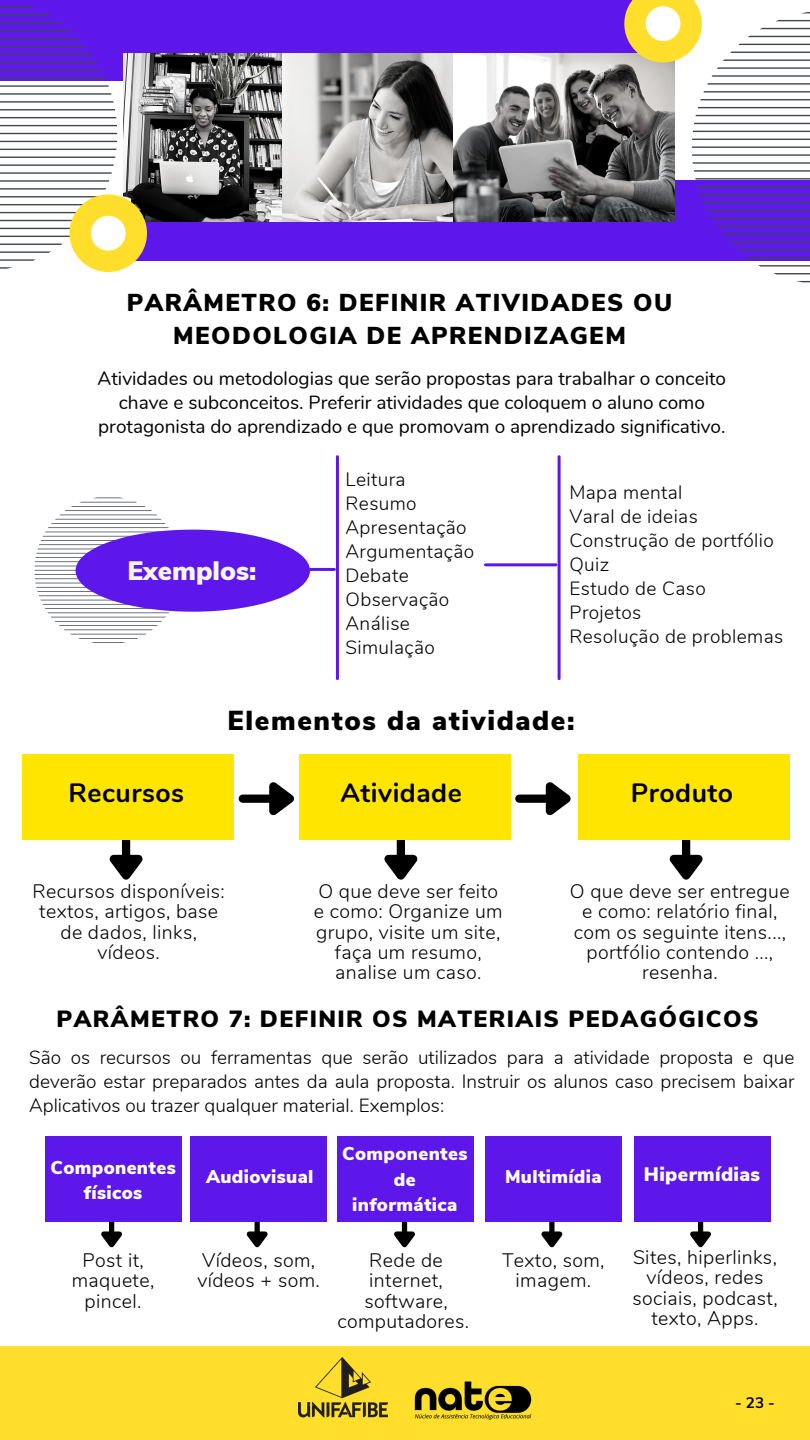
<style>
.page{position:relative;width:810px;height:1440px;background:#fff}
.page>*{position:absolute;margin:0;border:0;box-sizing:border-box;transform-origin:0 0}
.t1{font:900 27.4px "Nunito Sans";letter-spacing:.06em;color:#000}
.t2{font:900 26.6px "Nunito Sans";color:#f5f5ef}
.t3{font:700 26.5px "Nunito";letter-spacing:.02em;color:#000}
.t4{font:900 24.4px/33.8px "Nunito Sans";letter-spacing:.06em;color:#000;text-align:center}
.t5{font:900 23.4px "Nunito Sans";letter-spacing:.06em;color:#000}
.t6{font:300 19.5px/20.2px "Nunito";letter-spacing:.02em;color:#000;text-align:center}
.t7{font:900 19.5px "Nunito Sans";letter-spacing:.02em;color:#fff}
.t8{font:300 19.1px "Nunito";letter-spacing:.02em;color:#000}
.t9{font:300 19px/24px "Nunito";color:#000;text-align:justify}
.t10{font:19px/24px "Nunito";color:#000;text-align:center}
.t11{font:900 18.5px/25.5px "Nunito Sans";letter-spacing:.02em;color:#fff;text-align:center}
.t12{font:700 15.2px "Nunito Sans";color:#000}
</style>
<div class="page">
<div style="left:0;top:1346px;width:810px;height:94px;background:#ffdf2b"></div>
<div style="left:126px;top:180px;width:684px;height:80px;background:#5e17eb"></div>
<div style="left:0;top:0;width:644px;height:81px;background:#5e17eb"></div>
<img style="left:282px;top:54px;width:171px;height:168px">
<img style="left:147px;top:54px;width:135px;height:168px">
<img style="left:453px;top:54px;width:171px;height:168px">
<svg style="left:624px;top:0;width:186px;height:283px"></svg>
<svg style="left:34px;top:497px;width:149px;height:146px"></svg>
<div style="left:76px;top:530px;width:234px;height:82px;background:#5e17eb;border-radius:50%"></div>
<hr style="left:250px;top:568px;width:84px;height:3px;background:#5e17eb">
<hr style="left:336px;top:457px;width:3px;height:222px;background:#5e17eb">
<hr style="left:485px;top:563px;width:71px;height:3px;background:#5e17eb">
<hr style="left:558px;top:457px;width:3px;height:222px;background:#5e17eb">
<div style="left:243px;top:795px;width:26px;height:8px;background:#000"></div>
<svg style="left:262px;top:782px;width:32px;height:34px"></svg>
<div style="left:122px;top:828px;width:8px;height:27px;background:#000"></div>
<svg style="left:109px;top:847px;width:34px;height:33px"></svg>
<div style="left:22px;top:754px;width:212px;height:85px;background:#ffe500"></div>
<svg style="left:0;top:6px;width:147px;height:266px"></svg>
<div style="left:397px;top:828px;width:8px;height:27px;background:#000"></div>
<svg style="left:384px;top:847px;width:34px;height:33px"></svg>
<div style="left:299px;top:754px;width:212px;height:85px;background:#ffe500"></div>
<div style="left:682px;top:828px;width:8px;height:27px;background:#000"></div>
<svg style="left:669px;top:847px;width:34px;height:33px"></svg>
<div style="left:578px;top:754px;width:211px;height:85px;background:#ffe500"></div>
<div style="left:519px;top:795px;width:27px;height:8px;background:#000"></div>
<svg style="left:538px;top:782px;width:33px;height:34px"></svg>
<div style="left:109px;top:1194px;width:5px;height:37px;background:#000"></div>
<svg style="left:101px;top:1227px;width:21px;height:21px"></svg>
<div style="left:45px;top:1136px;width:136px;height:86px;background:#5e17eb"></div>
<div style="left:255px;top:1194px;width:5px;height:37px;background:#000"></div>
<svg style="left:246px;top:1227px;width:22px;height:21px"></svg>
<div style="left:190px;top:1136px;width:137px;height:86px;background:#5e17eb"></div>
<div style="left:402px;top:1194px;width:5px;height:37px;background:#000"></div>
<svg style="left:394px;top:1227px;width:21px;height:21px"></svg>
<div style="left:338px;top:1136px;width:136px;height:86px;background:#5e17eb"></div>
<div style="left:549px;top:1194px;width:6px;height:37px;background:#000"></div>
<svg style="left:541px;top:1227px;width:22px;height:21px"></svg>
<div style="left:485px;top:1136px;width:137px;height:86px;background:#5e17eb"></div>
<div style="left:698px;top:1194px;width:5px;height:37px;background:#000"></div>
<svg style="left:690px;top:1227px;width:21px;height:21px"></svg>
<div style="left:634px;top:1136px;width:136px;height:86px;background:#5e17eb"></div>
<img style="left:298px;top:1358px;width:89px;height:60px">
<img style="left:414px;top:1381px;width:118px;height:39px">
<p class="t4" style="left:127px;top:286px;width:547px">PARÂMETRO 6: DEFINIR ATIVIDADES OU<br>MEODOLOGIA DE APRENDIZAGEM</p>
<p class="t10" style="left:98px;top:366px;width:630px">Atividades ou metodologias que serão propostas para trabalhar o conceito chave e subconceitos. Preferir atividades que coloquem o aluno como protagonista do aprendizado e que promovam o aprendizado significativo.</p>
<p class="t2" style="left:127px;top:553px;width:130px">Exemplos:</p>
<p class="t8" style="left:346px;top:467px;width:62px">Leitura</p>
<p class="t8" style="left:346px;top:491px;width:73px">Resumo</p>
<p class="t8" style="left:346px;top:515px;width:123px">Apresentação</p>
<p class="t8" style="left:346px;top:539px;width:130px">Argumentação</p>
<p class="t8" style="left:346px;top:563px;width:65px">Debate</p>
<p class="t8" style="left:346px;top:587px;width:105px">Observação</p>
<p class="t8" style="left:346px;top:611px;width:66px">Análise</p>
<p class="t8" style="left:346px;top:635px;width:91px">Simulação</p>
<p class="t8" style="left:569px;top:480px;width:115px">Mapa mental</p>
<p class="t8" style="left:569px;top:504px;width:130px">Varal de ideias</p>
<p class="t8" style="left:569px;top:528px;width:206px">Construção de portfólio</p>
<p class="t8" style="left:569px;top:552px;width:41px">Quiz</p>
<p class="t8" style="left:569px;top:576px;width:138px">Estudo de Caso</p>
<p class="t8" style="left:569px;top:600px;width:73px">Projetos</p>
<p class="t8" style="left:569px;top:624px;width:215px">Resolução de problemas</p>
<p class="t3" style="left:69px;top:776px;width:117px">Recursos</p>
<p class="t1" style="left:228px;top:702px;width:349px">Elementos da atividade:</p>
<p class="t3" style="left:340px;top:776px;width:123px">Atividade</p>
<p class="t3" style="left:631px;top:776px;width:104px">Produto</p>
<p class="t6" style="left:33px;top:882px;width:194px">Recursos disponíveis:</p>
<p class="t6" style="left:39px;top:902px;width:180px">textos, artigos, base de dados, links, vídeos.</p>
<p class="t6" style="left:314px;top:882px;width:190px">O que deve ser feito e como: Organize um grupo, visite um site, faça um resumo, analise um caso.</p>
<p class="t6" style="left:570px;top:882px;width:221px">O que deve ser entregue e como: relatório final, com os seguinte itens..., portfólio contendo ..., resenha.</p>
<p class="t5" style="left:57px;top:1004px;width:704px">PARÂMETRO 7: DEFINIR OS MATERIAIS PEDAGÓGICOS</p>
<p class="t9" style="left:29px;top:1045px;width:767px">São os recursos ou ferramentas que serão utilizados para a atividade proposta e que deverão estar preparados antes da aula proposta. Instruir os alunos caso precisem baixar Aplicativos ou trazer qualquer material. Exemplos:</p>
<p class="t11" style="left:50px;top:1155px;width:127px">Componentes físicos</p>
<p class="t6" style="left:72px;top:1251px;width:84px">Post it, maquete, pincel.</p>
<p class="t11" style="left:206px;top:1164px;width:109px">Audiovisual</p>
<p class="t6" style="left:197px;top:1251px;width:124px;text-align:left">Vídeos, som, vídeos + som.</p>
<p class="t11" style="left:342px;top:1142px;width:127px">Componentes de informática</p>
<p class="t6" style="left:337px;top:1251px;width:133px">Rede de internet, software, computadores.</p>
<p class="t11" style="left:505px;top:1164px;width:98px">Multimídia</p>
<p class="t6" style="left:502px;top:1251px;width:104px">Texto, som, imagem.</p>
<p class="t7" style="left:644px;top:1161px;width:118px">Hipermídias</p>
<p class="t6" style="left:632px;top:1248px;width:147px">Sites, hiperlinks, vídeos, redes sociais, podcast, texto, Apps.</p>
<p class="t12" style="left:735px;top:1393px;width:41px">-23-</p>
</div>
